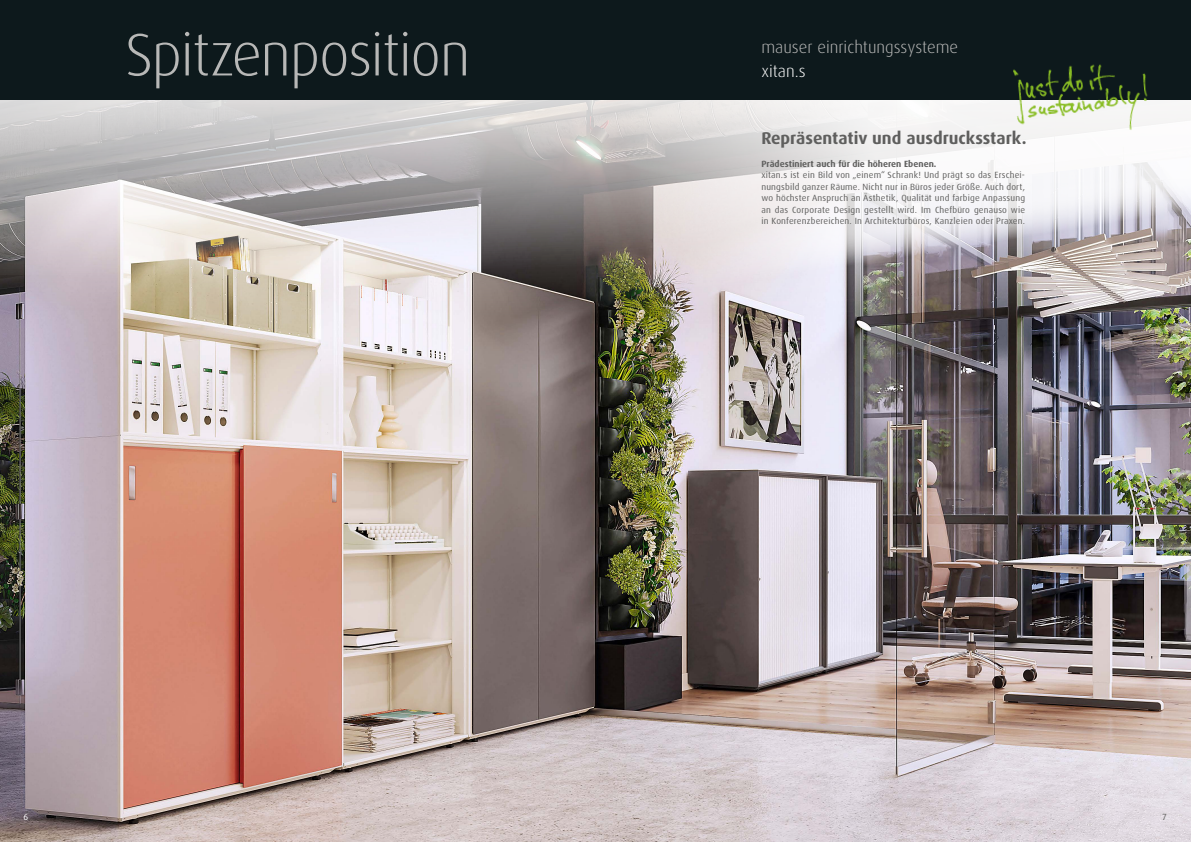
<style>
.page{position:relative;width:1191px;height:842px;background:#fff}
.page>*{position:absolute;margin:0;border:0;box-sizing:border-box;transform-origin:0 0}
.t1{font:300 60px "Dax OT";letter-spacing:-.025em;color:#b8b8b7}
.t2{font:700 17px "Dax OT";color:#5f5f5e}
.t3{font:300 17px "Dax OT";color:#b8b8b7}
.t4{font:300 17px "Dax OT";color:#fff}
.t5{font:9px/11.5px "Dax OT";letter-spacing:.02em;color:#5f5f5e;text-align:justify}
.t6{font:700 9px "Dax OT";color:#5f5f5e}
.t7{font:9px "Dax OT";color:#fff}
</style>
<div class="page">
<img style="left:0;top:275px;width:1191px;height:567px">
<img style="left:588px;top:275px;width:603px;height:28px">
<svg style="left:0;top:99px;width:1191px;height:176px"></svg>
<div style="left:0;top:0;width:1191px;height:99px;background:#0d191c"></div>
<img style="left:1005px;top:64px;width:154px;height:80px">
<h1 class="t1" style="left:125px;top:17px;width:347px">Spitzenposition</h1>
<h2 class="t3" style="left:761px;top:36px;width:198px">mauser einrichtungssysteme</h2>
<h2 class="t4" style="left:761px;top:60px;width:46px">xitan.s</h2>
<h2 class="t2" style="left:761px;top:127px;width:267px">Repräsentativ und ausdrucksstark.</h2>
<p class="t6" style="left:761px;top:158px;width:177px">Prädestiniert auch für die höheren Ebenen.</p>
<p class="t5" style="left:761px;top:169px;width:265px">xitan.s ist ein Bild von „einem“ Schrank! Und prägt so das Erschei&shy;nungsbild ganzer Räume. Nicht nur in Büros jeder Größe. Auch dort, wo höchster Anspruch an Ästhetik, Qualität und farbige Anpassung an das Corporate Design gestellt wird. Im Chefbüro genauso wie in Konferenzbereichen. In Architekturbüros, Kanzleien oder Praxen.</p>
<p class="t7" style="left:24px;top:811px;width:6px">6</p>
<p class="t5" style="left:1162px;top:811px;width:6px">7</p>
</div>
